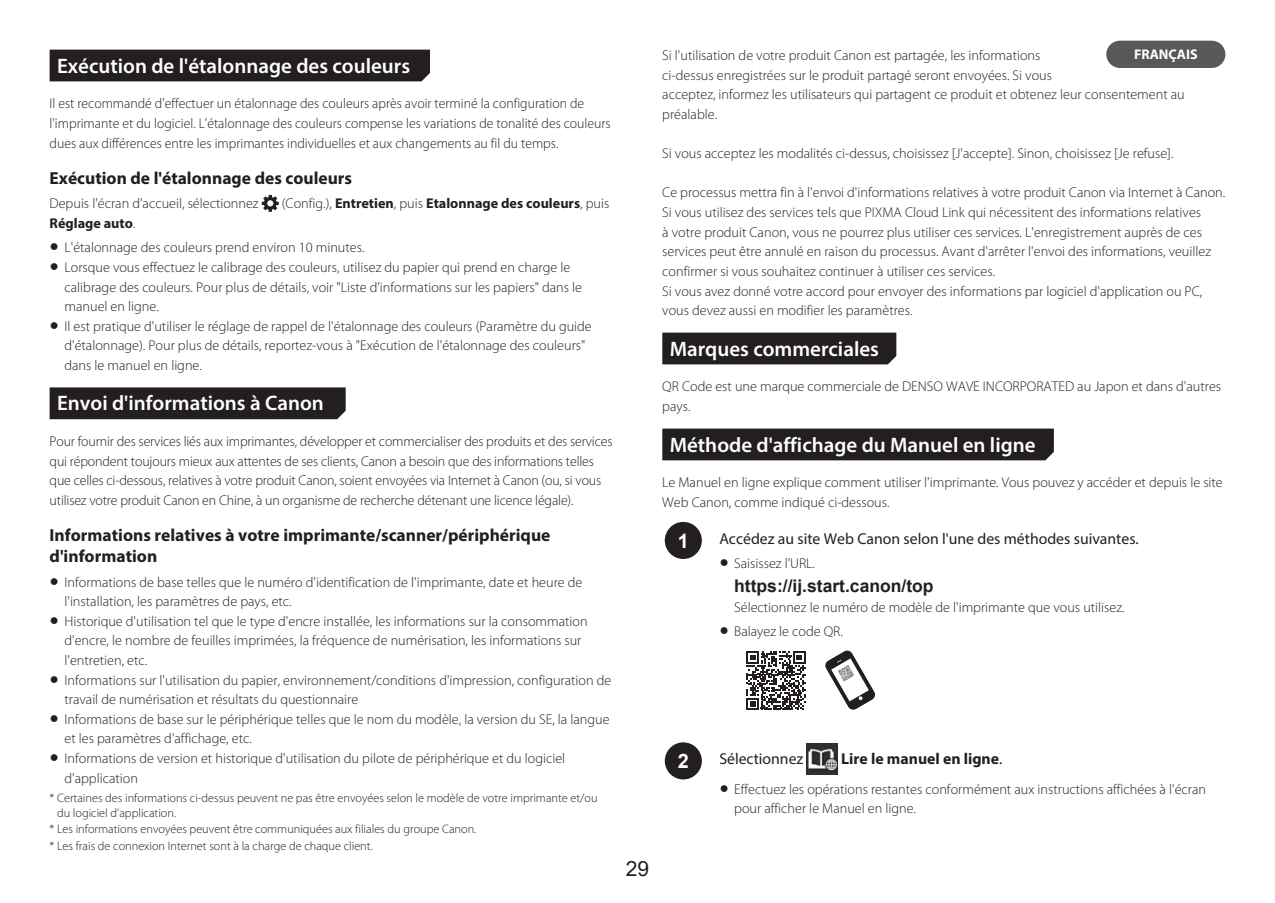
<style>
.page{position:relative;width:1275px;height:903px;background:#fff}
.page>*{position:absolute;margin:0;border:0;box-sizing:border-box;transform-origin:0 0}
.t1{font:600 21px "Myriad Pro";color:#fff}
.t2{font:21px "Arial";color:#231f20}
.t3{font:700 19.95px "Arial";color:#fff}
.t4{font:700 17.5px/21px "Myriad Pro";color:#231f20}
.t5{font:700 17.5px "Arial";color:#231f20}
.t6{font:15.75px "Myriad Pro";color:#231f20}
.t7{font:700 15.75px "Myriad Pro";color:#231f20}
.t8{font:300 14.17px/19.6px "Myriad Pro";color:#231f20}
.t9{font:700 14.17px "Myriad Pro";color:#231f20}
.t10{font:700 14px "Myriad Pro";color:#fff}
.t11{font:300 12.25px/14.9px "Myriad Pro";color:#231f20}
.s1{font-weight:300}
.s2{font-family:"Arial";font-weight:400;font-size:15.75px}
.s3{font-weight:400}
</style>
<div class="page">
<div style="left:50px;top:50px;width:380px;height:31px;background:#231f20"></div>
<svg style="left:262px;top:195px;width:17px;height:17px"></svg>
<div style="left:50px;top:387px;width:296px;height:32px;background:#231f20"></div>
<div style="left:662px;top:333px;width:234px;height:31px;background:#231f20"></div>
<div style="left:662px;top:428px;width:392px;height:32px;background:#231f20"></div>
<div style="left:665px;top:522px;width:37px;height:37px;background:#231f20;border-radius:50%"></div>
<svg style="left:746px;top:651px;width:60px;height:59px"></svg>
<svg style="left:825px;top:650px;width:50px;height:60px"></svg>
<div style="left:665px;top:742px;width:37px;height:37px;background:#231f20;border-radius:50%"></div>
<img style="left:807px;top:743px;width:31px;height:31px">
<div style="left:1106px;top:41px;width:119px;height:27px;background:#57585a;border-radius:14px"></div>
<h1 class="t1" style="left:57px;top:52px;width:355px">Exécution de l'étalonnage des couleurs</h1>
<p class="t8" style="left:50px;top:94px;width:562px">Il est recommandé d'effectuer un étalonnage des couleurs après avoir terminé la configuration de l'imprimante et du logiciel. L'étalonnage des couleurs compense les variations de tonalité des couleurs dues aux différences entre les imprimantes individuelles et aux changements au fil du temps.</p>
<p class="t4" style="left:50px;top:167px;width:304px">Exécution de l'étalonnage des couleurs</p>
<p class="t8" style="left:50px;top:194px;width:211px">Depuis l'écran d'accueil, sélectionnez</p>
<p class="t9" style="left:282px;top:194px;width:329px"><span class="s1">(Config.),</span> Entretien<span class="s1">, puis</span> Etalonnage des couleurs<span class="s1">, puis</span></p>
<p class="t9" style="left:50px;top:214px;width:87px">Réglage auto<span class="s1">.</span></p>
<p class="t8" style="left:50px;top:238px;width:316px"><span class="s2">●</span> L'étalonnage des couleurs prend environ 10 minutes.</p>
<p class="t8" style="left:64px;top:258px;width:519px;text-indent:-15px"><span class="s2">●</span> Lorsque vous effectuez le calibrage des couleurs, utilisez du papier qui prend en charge le calibrage des couleurs. Pour plus de détails, voir "Liste d'informations sur les papiers" dans le manuel en ligne.</p>
<p class="t8" style="left:64px;top:316px;width:529px;text-indent:-15px"><span class="s2">●</span> Il est pratique d'utiliser le réglage de rappel de l'étalonnage des couleurs (Paramètre du guide d'étalonnage). Pour plus de détails, reportez-vous à "Exécution de l'étalonnage des couleurs" dans le manuel en ligne.</p>
<h1 class="t1" style="left:57px;top:390px;width:268px">Envoi d'informations à Canon</h1>
<p class="t8" style="left:50px;top:432px;width:564px">Pour fournir des services liés aux imprimantes, développer et commercialiser des produits et des services qui répondent toujours mieux aux attentes de ses clients, Canon a besoin que des informations telles que celles ci-dessous, relatives à votre produit Canon, soient envoyées via Internet à Canon (ou, si vous utilisez votre produit Canon en Chine, à un organisme de recherche détenant une licence légale).</p>
<p class="t4" style="left:50px;top:524px;width:502px">Informations relatives à votre imprimante/scanner/périphérique d'information</p>
<p class="t8" style="left:64px;top:572px;width:519px;text-indent:-15px"><span class="s2">●</span> Informations de base telles que le numéro d'identification de l'imprimante, date et heure de l'installation, les paramètres de pays, etc.</p>
<p class="t8" style="left:64px;top:611px;width:525px;text-indent:-15px"><span class="s2">●</span> Historique d'utilisation tel que le type d'encre installée, les informations sur la consommation d'encre, le nombre de feuilles imprimées, la fréquence de numérisation, les informations sur l'entretien, etc.</p>
<p class="t8" style="left:64px;top:670px;width:548px;text-indent:-15px"><span class="s2">●</span> Informations sur l'utilisation du papier, environnement/conditions d'impression, configuration de travail de numérisation et résultats du questionnaire</p>
<p class="t8" style="left:64px;top:709px;width:547px;text-indent:-15px"><span class="s2">●</span> Informations de base sur le périphérique telles que le nom du modèle, la version du SE, la langue et les paramètres d'affichage, etc.</p>
<p class="t8" style="left:64px;top:749px;width:502px;text-indent:-15px"><span class="s2">●</span> Informations de version et historique d'utilisation du pilote de périphérique et du logiciel d'application</p>
<p class="t11" style="left:57px;top:791px;width:542px;text-indent:-7px">* Certaines des informations ci-dessus peuvent ne pas être envoyées selon le modèle de votre imprimante et/ou du logiciel d'application.</p>
<p class="t11" style="left:50px;top:821px;width:428px;line-height:16.1px">* Les informations envoyées peuvent être communiquées aux filiales du groupe Canon. * Les frais de connexion Internet sont à la charge de chaque client.</p>
<p class="t10" style="left:1134px;top:45px;width:65px">FRANÇAIS</p>
<p class="t8" style="left:662px;top:46px;width:524px">Si l'utilisation de votre produit Canon est partagée, les informations<br>ci-dessus enregistrées sur le produit partagé seront envoyées. Si vous<br>acceptez, informez les utilisateurs qui partagent ce produit et obtenez leur consentement au préalable.</p>
<p class="t8" style="left:662px;top:144px;width:513px">Si vous acceptez les modalités ci-dessus, choisissez [J'accepte]. Sinon, choisissez [Je refuse].</p>
<p class="t8" style="left:662px;top:183px;width:564px">Ce processus mettra fin à l'envoi d'informations relatives à votre produit Canon via Internet à Canon.<br>Si vous utilisez des services tels que PIXMA Cloud Link qui nécessitent des informations relatives<br>à votre produit Canon, vous ne pourrez plus utiliser ces services. L'enregistrement auprès de ces services peut être annulé en raison du processus. Avant d'arrêter l'envoi des informations, veuillez confirmer si vous souhaitez continuer à utiliser ces services.<br>Si vous avez donné votre accord pour envoyer des informations par logiciel d'application ou PC, vous devez aussi en modifier les paramètres.</p>
<h1 class="t1" style="left:670px;top:335px;width:211px">Marques commerciales</h1>
<p class="t8" style="left:662px;top:377px;width:560px">QR Code est une marque commerciale de DENSO WAVE INCORPORATED au Japon et dans d'autres pays.</p>
<h1 class="t1" style="left:670px;top:431px;width:367px">Méthode d'affichage du Manuel en ligne</h1>
<p class="t8" style="left:662px;top:473px;width:562px">Le Manuel en ligne explique comment utiliser l'imprimante. Vous pouvez y accéder et depuis le site<br>Web Canon, comme indiqué ci-dessous.</p>
<h2 class="t3" style="left:678px;top:526px;width:13px">1</h2>
<p class="t6" style="left:719px;top:529px;width:421px">Accédez au site Web Canon selon l'une des méthodes suivantes.</p>
<p class="t8" style="left:719px;top:554px;width:97px"><span class="s2">●</span> Saisissez l'URL.</p>
<p class="t5" style="left:734px;top:573px;width:201px">https://ij.start.canon/top</p>
<p class="t8" style="left:734px;top:597px;width:392px">Sélectionnez le numéro de modèle de l'imprimante que vous utilisez.</p>
<p class="t8" style="left:719px;top:622px;width:125px"><span class="s2">●</span> Balayez le code QR.</p>
<h1 class="t2" style="left:626px;top:854px;width:25px">29</h1>
<h2 class="t3" style="left:678px;top:747px;width:13px">2</h2>
<p class="t6" style="left:719px;top:749px;width:85px">Sélectionnez</p>
<p class="t7" style="left:841px;top:748px;width:163px">Lire le manuel en ligne<span class="s3">.</span></p>
<p class="t8" style="left:734px;top:779px;width:473px;text-indent:-15px"><span class="s2">●</span> Effectuez les opérations restantes conformément aux instructions affichées à l'écran pour afficher le Manuel en ligne.</p>
</div>
